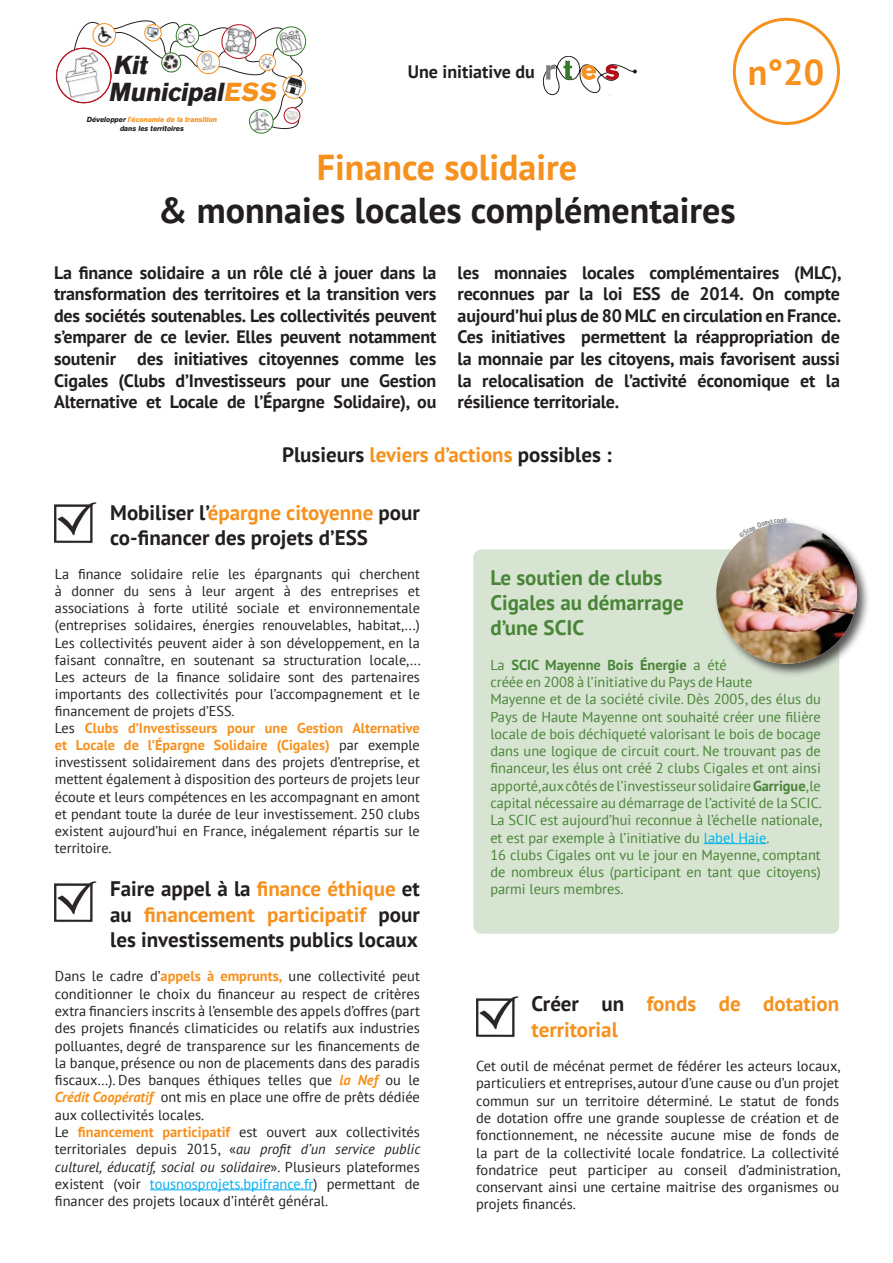
<style>
.page{position:relative;width:893px;height:1263px;background:#fff}
.page>*{position:absolute;margin:0;border:0;box-sizing:border-box;transform-origin:0 0}
.t1{font:700 36px "PT Sans";color:#231f20}
.t2{font:700 36px "PT Sans";color:#f6911e}
.t3{font:italic 700 25.95px/27.2px "AG Old Face";color:#231f20}
.t4{font:700 21px/25.2px "PT Sans";color:#231f20}
.t5{font:700 21px/25.2px "PT Sans";color:#498537}
.t6{font:700 21px/25.2px "PT Sans";color:#f6911e}
.t7{font:700 18px/21.6px "PT Sans";letter-spacing:-.01em;color:#231f20;text-align:justify}
.t8{font:14.4px/17.2px "PT Sans";color:#231f20;text-align:justify}
.t9{font:14.4px/17.2px "PT Sans";color:#498537}
.t10{font:14.25px/17.1px "PT Sans";color:#231f20}
.t11{font:italic 700 7.35px/8.2px "AG Old Face";color:#231f20;text-align:center}
.s1{color:#f6911e}
.s2{font-weight:700;color:#f6911e}
.s3{font-weight:700}
.s4{color:#00b3ef}
.s5{font-weight:700;font-style:italic;color:#f6911e}
.s6{font-style:italic}
.s7{color:#00aeef}
.s8{color:#231f20}
</style>
<div class="page">
<svg style="left:543px;top:56px;width:94px;height:39px"></svg>
<svg style="left:56px;top:20px;width:251px;height:114px"></svg>
<img style="left:54px;top:502px;width:42px;height:41px">
<img style="left:476px;top:996px;width:42px;height:41px">
<div style="left:473px;top:549px;width:366px;height:385px;background:#d7e4d2;border-radius:9px"></div>
<hr style="left:704px;top:843px;width:62px;height:1px;background:#00b3ef">
<div style="left:714px;top:517px;width:157px;height:161px;background:#231f20;opacity:.75"></div>
<div style="left:733px;top:18px;width:107px;height:107px;border:3px solid #f6911e;border-radius:50%"></div>
<hr style="left:150px;top:1189px;width:163px;height:1px;background:#00aeef">
<img style="left:54px;top:881px;width:42px;height:41px">
<img style="left:706px;top:517px;width:160px;height:156px">
<h2 class="t3" style="left:108px;top:51px;width:174px">Kit<br>Municipal<span class="s1">ESS</span></h2>
<p class="t7" style="left:408px;top:60px;width:129px">Une initiative du</p>
<p class="t11" style="left:86px;top:116px;width:134px">Développer <span class="s1">l’économie de la transition </span>dans les territoires</p>
<h1 class="t2" style="left:317px;top:144px;width:262px">Finance solidaire</h1>
<h1 class="t1" style="left:158px;top:187px;width:579px">&amp; monnaies locales complémentaires</h1>
<h1 class="t2" style="left:748px;top:48px;width:78px">n°20</h1>
<p class="t7" style="left:54px;top:261px;width:384px">La finance solidaire a un rôle clé à jouer dans la transformation des territoires et la transition vers des sociétés soutenables. Les collectivités peuvent s’emparer de ce levier. Elles peuvent notamment soutenir des initiatives citoyennes comme les Cigales (Clubs d’Investisseurs pour une Gestion Alternative et Locale de l’Épargne Solidaire), ou</p>
<p class="t7" style="left:458px;top:261px;width:385px">les monnaies locales complémentaires (MLC), reconnues par la loi ESS de 2014. On compte aujourd’hui plus de 80 MLC en circulation en France.<br>Ces initiatives permettent la réappropriation de la monnaie par les citoyens, mais favorisent aussi la relocalisation de l’activité économique et la résilience territoriale.</p>
<h3 class="t4" style="left:282px;top:442px;width:331px">Plusieurs <span class="s1">leviers d’actions</span> possibles :</h3>
<h3 class="t4" style="left:110px;top:499px;width:311px">Mobiliser l’<span class="s1">épargne citoyenne</span> pour co-financer des projets d’ESS</h3>
<p class="t10" style="left:55px;top:565px;width:368px">La finance solidaire relie les épargnants qui cherchent à donner du sens à leur argent à des entreprises et associations à forte utilité sociale et environnementale (entreprises solidaires, énergies renouvelables, habitat,...)<br>Les collectivités peuvent aider à son développement, en la faisant connaître, en soutenant sa structuration locale,...<br>Les acteurs de la finance solidaire sont des partenaires importants des collectivités pour l’accompagnement et le financement de projets d’ESS.<br>Les <span class="s2">Clubs d’Investisseurs pour une Gestion Alternative et Locale de l’Épargne Solidaire (Cigales)</span> par exemple investissent solidairement dans des projets d’entreprise, et mettent également à disposition des porteurs de projets leur écoute et leurs compétences en les accompagnant en amont et pendant toute la durée de leur investissement. 250 clubs existent aujourd’hui en France, inégalement répartis sur le territoire.</p>
<h3 class="t5" style="left:490px;top:564px;width:195px">Le soutien de clubs<br>Cigales au démarrage d’une SCIC</h3>
<p class="t9" style="left:490px;top:656px;width:333px">La <span class="s3">SCIC Mayenne Bois Énergie</span> a été<br>créée en 2008 à l’initiative du Pays de Haute<br>Mayenne et de la société civile. Dès 2005, des élus du Pays de Haute Mayenne ont souhaité créer une filière locale de bois déchiqueté valorisant le bois de bocage dans une logique de circuit court. Ne trouvant pas de financeur, les élus ont créé 2 clubs Cigales et ont ainsi apporté,aux côtés de l’investisseur solidaire <span class="s3">Garrigue</span>,le capital nécessaire au démarrage de l’activité de la SCIC.<br>La SCIC est aujourd’hui reconnue à l’échelle nationale, et est par exemple à l’initiative du <span class="s4">label Haie</span>.<br>16 clubs Cigales ont vu le jour en Mayenne, comptant de nombreux élus (participant en tant que citoyens) parmi leurs membres.</p>
<h3 class="t4" style="left:110px;top:876px;width:311px;text-align:justify">Faire appel à la <span class="s1">finance éthique</span> et au <span class="s1">financement participatif</span> pour les investissements publics locaux</h3>
<p class="t8" style="left:55px;top:967px;width:367px;text-align:left">Dans le cadre d’<span class="s2">appels à emprunts,</span> une collectivité peut conditionner le choix du financeur au respect de critères extra financiers inscrits à l’ensemble des appels d’offres (part des projets financés climaticides ou relatifs aux industries polluantes, degré de transparence sur les financements de la banque, présence ou non de placements dans des paradis fiscaux…). Des banques éthiques telles que <span class="s5">la Nef</span> ou le <span class="s5">Crédit Coopératif</span> ont mis en place une offre de prêts dédiée aux collectivités locales.<br>Le <span class="s2">financement participatif</span> est ouvert aux collectivités territoriales depuis 2015, «<span class="s6">au profit d’un service public culturel, éducatif, social ou solidaire</span>». Plusieurs plateformes existent (voir <span class="s7">tousnosprojets.bpifrance.fr</span>) permettant de financer des projets locaux d’intérêt général.</p>
<h3 class="t6" style="left:531px;top:991px;width:309px"><span class="s8">Créer un</span> fonds de dotation territorial</h3>
<p class="t8" style="left:476px;top:1057px;width:366px">Cet outil de mécénat permet de fédérer les acteurs locaux, particuliers et entreprises, autour d’une cause ou d’un projet commun sur un territoire déterminé. Le statut de fonds de dotation offre une grande souplesse de création et de fonctionnement, ne nécessite aucune mise de fonds de la part de la collectivité locale fondatrice. La collectivité fondatrice peut participer au conseil d’administration, conservant ainsi une certaine maitrise des organismes ou projets financés.</p>
</div>
